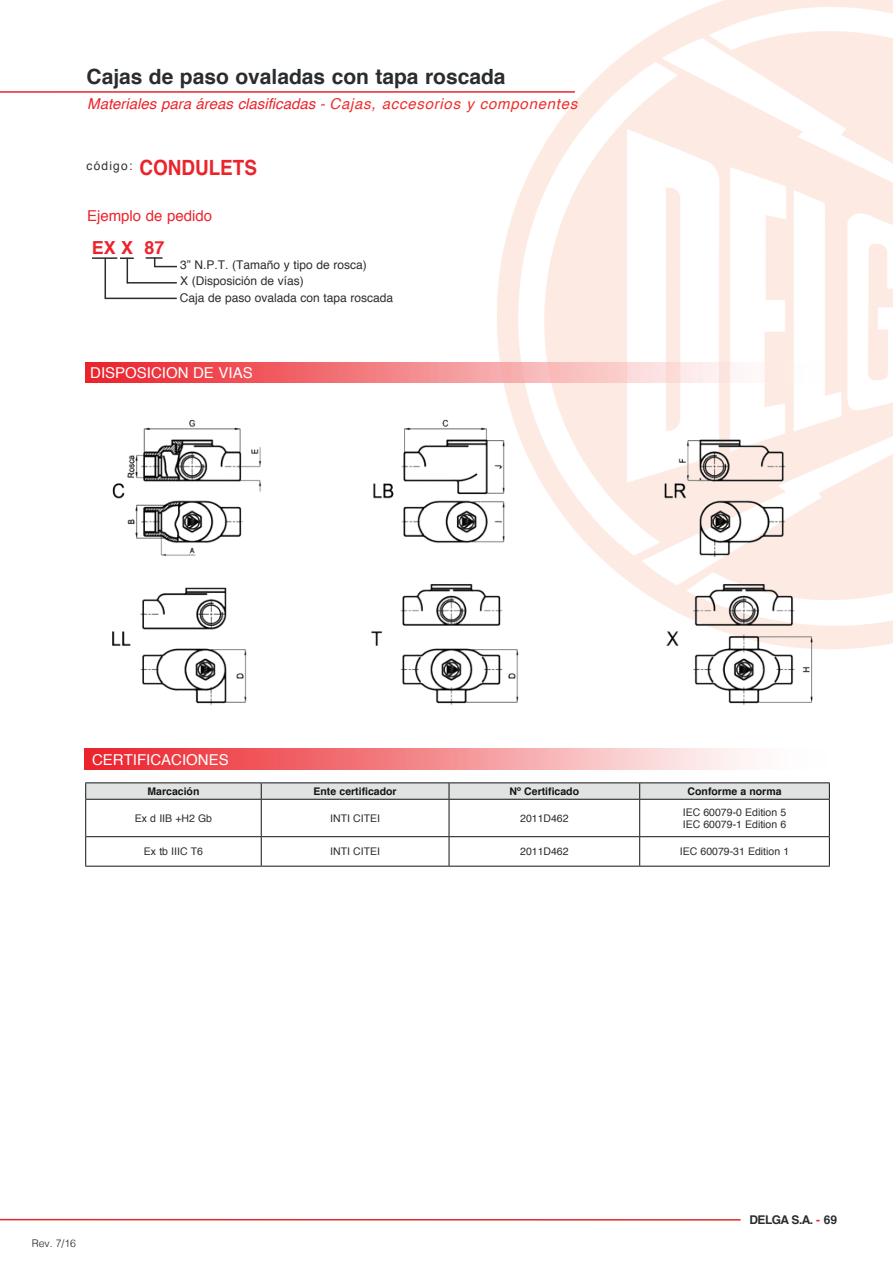
<style>
.page{position:relative;width:893px;height:1263px;background:#fff}
.page>*{position:absolute;margin:0;border:0;box-sizing:border-box;transform-origin:0 0}
.t1{font:700 21px "Helvetica";color:#2a2d2f}
.t2{font:700 21px "Helvetica";color:#eb242c;scale:.9 1}
.t3{font:700 18px "Helvetica";color:#eb242c}
.t4{font:italic 15px "Helvetica";color:#eb242c}
.t5{font:15px "Helvetica";color:#fff}
.t6{font:15px "Helvetica";color:#eb242c}
.t7{font:12px/16.6px "Helvetica";color:#2a2d2f}
.t8{font:700 12px "Helvetica";letter-spacing:-.05em;color:#2a2d2f}
.t9{font:10.5px/12.6px "Helvetica";color:#2a2d2f}
.t10{font:700 10.5px "Helvetica";color:#111516}
.t11{font:300 10.5px "Helvetica";color:#231f20}
.s1{color:#ee2e2c}
.s2{color:#eb242c}
</style>
<div class="page">
<img style="left:0;top:0;width:893px;height:1221px">
<img style="left:20px;top:567px;width:873px;height:162px">
<hr style="left:0;top:91px;width:575px;height:2px;background:#eb242c">
<svg style="left:85px;top:362px;width:743px;height:21px;background:#f5989a"></svg>
<div style="left:84px;top:749px;width:743px;height:20px;background:linear-gradient(to right,#ea1e26,#fff)"></div>
<svg style="left:86px;top:800px;width:743px;height:66px"></svg>
<hr style="left:85px;top:782px;width:176px;height:1px;background:#111516">
<hr style="left:261px;top:782px;width:188px;height:1px;background:#111516">
<hr style="left:449px;top:782px;width:191px;height:1px;background:#111516">
<hr style="left:640px;top:782px;width:190px;height:1px;background:#111516">
<svg style="left:85px;top:783px;width:745px;height:16px;background:#d7d8d8"></svg>
<hr style="left:85px;top:799px;width:176px;height:1px;background:#111516">
<hr style="left:85px;top:800px;width:1px;height:36px;background:#111516">
<hr style="left:261px;top:799px;width:188px;height:1px;background:#111516">
<hr style="left:261px;top:800px;width:1px;height:36px;background:#111516">
<hr style="left:449px;top:799px;width:191px;height:1px;background:#111516">
<hr style="left:449px;top:800px;width:1px;height:36px;background:#111516">
<hr style="left:640px;top:799px;width:190px;height:1px;background:#111516">
<hr style="left:639px;top:800px;width:1px;height:36px;background:#111516">
<hr style="left:829px;top:800px;width:1px;height:36px;background:#111516">
<hr style="left:85px;top:836px;width:176px;height:1px;background:#111516">
<svg style="left:85px;top:837px;width:1px;height:29px"></svg>
<hr style="left:261px;top:836px;width:188px;height:1px;background:#111516">
<svg style="left:261px;top:837px;width:1px;height:29px"></svg>
<hr style="left:449px;top:836px;width:191px;height:1px;background:#111516">
<svg style="left:449px;top:837px;width:1px;height:29px"></svg>
<hr style="left:640px;top:836px;width:190px;height:1px;background:#111516">
<svg style="left:639px;top:837px;width:1px;height:29px"></svg>
<svg style="left:829px;top:837px;width:1px;height:29px"></svg>
<hr style="left:85px;top:866px;width:176px;height:1px;background:#111516">
<hr style="left:261px;top:866px;width:188px;height:1px;background:#111516">
<hr style="left:449px;top:866px;width:191px;height:1px;background:#111516">
<hr style="left:640px;top:866px;width:190px;height:1px;background:#111516">
<hr style="left:92px;top:257px;width:25px;height:2px;background:#2a2d2f">
<hr style="left:105px;top:258px;width:1px;height:41px;background:#2a2d2f">
<hr style="left:105px;top:298px;width:72px;height:1px;background:#2a2d2f">
<svg style="left:120px;top:257px;width:14px;height:26px"></svg>
<hr style="left:127px;top:282px;width:50px;height:2px;background:#2a2d2f">
<svg style="left:146px;top:257px;width:31px;height:10px"></svg>
<img style="left:20px;top:399px;width:873px;height:166px">
<img style="left:0;top:6px;width:20px;height:1119px">
<hr style="left:0;top:1219px;width:741px;height:1px;background:#eb242c">
<h1 class="t1" style="left:87px;top:59px;width:421px">Cajas de paso ovaladas con tapa roscada</h1>
<h3 class="t4" style="left:87px;top:92px;width:492px">Materiales para áreas clasificadas - <span class="s1">Cajas, accesorios y componentes</span></h3>
<h1 class="t2" style="left:87px;top:151px;width:191px"><sup>código:</sup> CONDULETS</h1>
<h3 class="t6" style="left:87px;top:204px;width:127px">Ejemplo de pedido</h3>
<h2 class="t3" style="left:92px;top:233px;width:74px">EX X 87</h2>
<p class="t7" style="left:180px;top:257px;width:188px">3” N.P.T. (Tamaño y tipo de rosca)</p>
<p class="t7" style="left:180px;top:273px;width:215px">X (Disposición de vías)<br>Caja de paso ovalada con tapa roscada</p>
<h3 class="t5" style="left:90px;top:361px;width:164px">DISPOSICION DE VIAS</h3>
<h3 class="t5" style="left:92px;top:748px;width:138px">CERTIFICACIONES</h3>
<p class="t10" style="left:148px;top:783px;width:53px">Marcación</p>
<p class="t10" style="left:314px;top:783px;width:85px">Ente certificador</p>
<p class="t10" style="left:510px;top:783px;width:71px">Nº Certificado</p>
<p class="t10" style="left:688px;top:783px;width:95px">Conforme a norma</p>
<p class="t9" style="left:135px;top:812px;width:79px">Ex d IIB +H2 Gb</p>
<p class="t9" style="left:330px;top:812px;width:51px">INTI CITEI</p>
<p class="t9" style="left:520px;top:812px;width:50px">2011D462</p>
<p class="t9" style="left:683px;top:806px;width:105px">IEC 60079-0 Edition 5<br>IEC 60079-1 Edition 6</p>
<p class="t9" style="left:144px;top:846px;width:61px">Ex tb IIIC T6</p>
<p class="t9" style="left:330px;top:846px;width:51px">INTI CITEI</p>
<p class="t9" style="left:520px;top:846px;width:50px">2011D462</p>
<p class="t9" style="left:680px;top:846px;width:111px">IEC 60079-31 Edition 1</p>
<p class="t11" style="left:32px;top:1234px;width:46px">Rev. 7/16</p>
<p class="t8" style="left:749px;top:1210px;width:89px">DELGA S.A. <span class="s2">-</span> 69</p>
</div>
